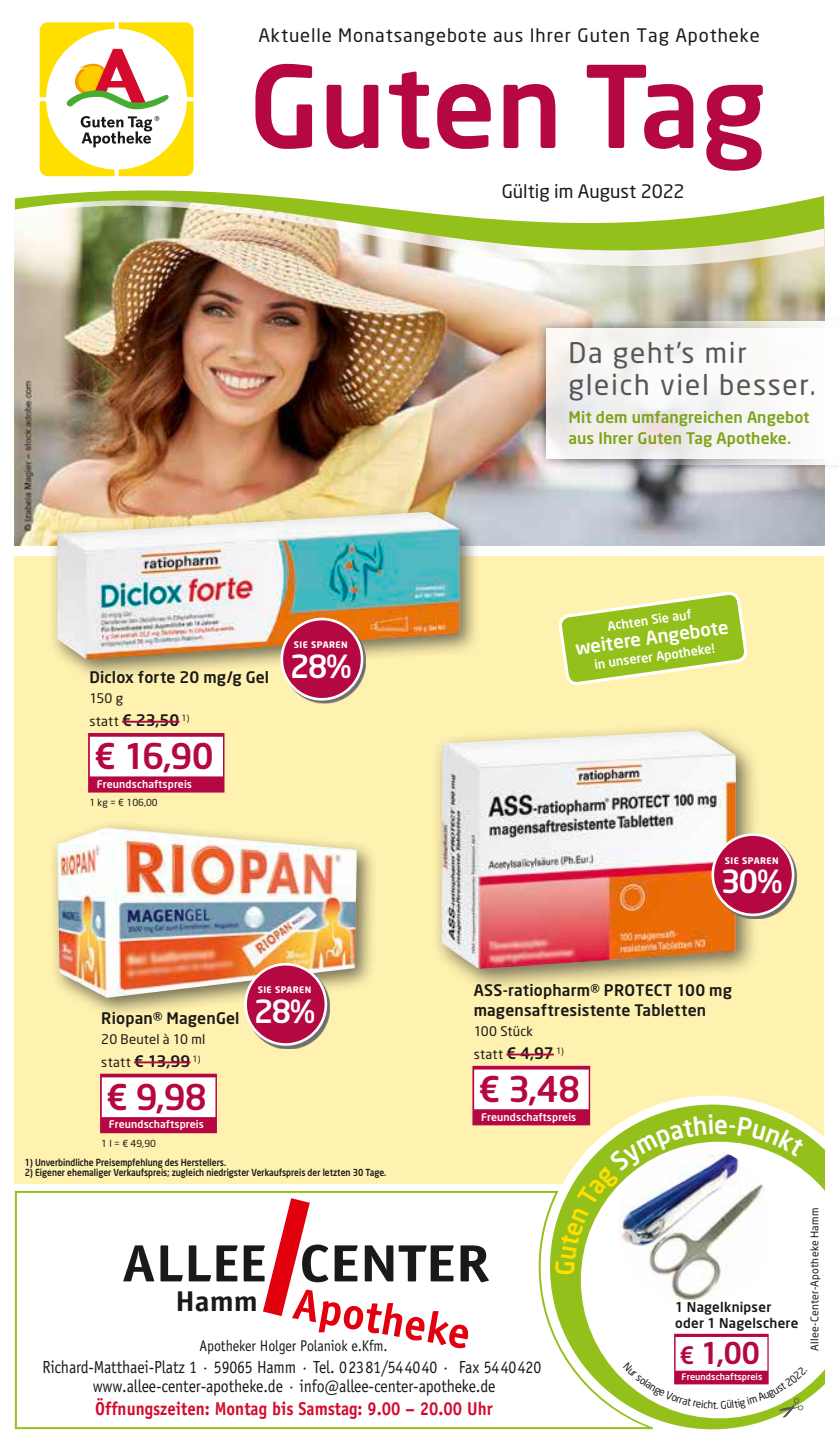
<style>
.page{position:relative;width:839px;height:1444px;background:#fff}
.page>*{position:absolute;margin:0;border:0;box-sizing:border-box;transform-origin:0 0}
.t1{font:500 112px "Neo Sans";color:#b50843}
.t2{font:700 52.5px "Officina Sans";color:#1a1918;scale:1.08 1}
.t3{font:700 44.62px "Officina Sans";color:#e2000f}
._04_Angebotspreis{font:500 35px "Neo Sans";letter-spacing:-.025em;color:#b50843}
.t4{font:500 31.5px "Neo Sans";color:#fff}
._04_Angebotspreis-2{font:500 29.75px "Neo Sans";color:#b50843}
.t5{font:700 28.7px "Officina Sans";color:#1a1918;scale:1.08 1}
.t6{font:28px/31.5px "Neo Sans";letter-spacing:.06em;color:#565655}
.t7{font:700 18.72px "Officina Sans";color:#d40b2e;scale:.9 1}
.t8{font:18.38px "Neo Sans";letter-spacing:.05em;color:#1a1918}
.t9{font:18.38px "Neo Sans";color:#1a1918}
.t10{font:500 18.38px "Neo Sans";color:#fff}
.t11{font:17.5px "Officina Sans";letter-spacing:-.01em;color:#1a1918;scale:.9 1}
._01_Artikel{font:500 15.75px/19.2px "Neo Sans";letter-spacing:.01em;color:#1a1918}
.t12{font:500 15.75px/21px "Neo Sans";letter-spacing:.005em;color:#7ca419}
._03_statt_Preis{font:500 15.75px "Neo Sans";letter-spacing:-.005em;color:#1a1918}
.t13{font:15.58px "Officina Sans";letter-spacing:-.01em;color:#1a1918;scale:.9 1}
._01_Artikel-2{font:500 13.47px/16.3px "Neo Sans";letter-spacing:.02em;color:#1a1918}
._02_Text{font:13.12px "Neo Sans";letter-spacing:.015em;color:#1a1918}
._03_statt_Preis-2{font:13.12px "Neo Sans";letter-spacing:.025em;color:#1a1918}
.t14{font:500 12.42px "Neo Sans";color:#fff}
._07_T_Wirberaten{font:500 10.5px "Neo Sans";letter-spacing:.01em;color:#fff}
.t15{font:10.5px "Neo Sans";letter-spacing:.025em;color:#1a1918}
.t16{font:500 9.62px "Neo Sans";color:#1a1918;scale:.88 1}
._05_Grundpreis{font:9.62px "Neo Sans";color:#1a1918}
.t17{font:700 8.92px "Neo Sans";letter-spacing:.05em;color:#fff}
._07_T_Wirberaten-2{font:500 8.92px "Neo Sans";letter-spacing:.01em;color:#fff}
.s1{font-weight:400;font-size:13.12px}
.s2{font-weight:500;font-size:15.75px}
.s3{font-size:23.8px}
</style>
<div class="page">
<div style="left:15px;top:556px;width:808px;height:627px;background:#fff1af"></div>
<img style="left:15px;top:301px;width:808px;height:245px">
<img style="left:15px;top:161px;width:808px;height:140px">
<svg style="left:40px;top:22px;width:153px;height:154px"></svg>
<svg style="left:14px;top:1190px;width:527px;height:240px"></svg>
<svg style="left:541px;top:1095px;width:283px;height:335px"></svg>
<svg style="left:580px;top:1141px;width:245px;height:277px"></svg>
<div style="left:534px;top:317px;width:304px;height:153px;background:#1a1918;opacity:.6"></div>
<div style="left:546px;top:328px;width:292px;height:131px;background:linear-gradient(to bottom,#f7f4f2,#eeecec)"></div>
<svg style="left:640px;top:321px;width:198px;height:144px"></svg>
<svg style="left:559px;top:592px;width:187px;height:93px"></svg>
<div style="left:49px;top:819px;width:329px;height:199px;background:#1a1918;opacity:.6"></div>
<img style="left:57px;top:827px;width:300px;height:171px">
<div style="left:100px;top:1073px;width:117px;height:60px;background:#b50843"></div>
<div style="left:102px;top:1077px;width:113px;height:40px;background:#fff"></div>
<hr style="left:134px;top:1061px;width:56px;height:2px;background:#b50843">
<svg style="left:247px;top:965px;width:83px;height:83px"></svg>
<div style="left:245px;top:964px;width:81px;height:80px;background:#b50843;border-radius:50%"></div>
<div style="left:244px;top:963px;width:83px;height:82px;border:3px solid #fff;border-radius:50%"></div>
<div style="left:432px;top:722px;width:328px;height:270px;background:#1a1918;opacity:.6"></div>
<img style="left:441px;top:731px;width:295px;height:238px">
<div style="left:472px;top:1065px;width:118px;height:60px;background:#b50843"></div>
<div style="left:474px;top:1069px;width:114px;height:40px;background:#fff"></div>
<hr style="left:506px;top:1053px;width:47px;height:2px;background:#b50843">
<svg style="left:713px;top:835px;width:83px;height:83px"></svg>
<div style="left:712px;top:834px;width:80px;height:81px;background:#b50843;border-radius:50%"></div>
<div style="left:711px;top:833px;width:83px;height:83px;border:3px solid #fff;border-radius:50%"></div>
<div style="left:48px;top:504px;width:433px;height:176px;background:#1a1918;opacity:.6"></div>
<img style="left:57px;top:512px;width:402px;height:147px">
<div style="left:88px;top:733px;width:136px;height:59px;background:#b50843"></div>
<div style="left:90px;top:737px;width:133px;height:39px;background:#fff"></div>
<hr style="left:122px;top:721px;width:57px;height:1px;background:#b50843">
<svg style="left:283px;top:620px;width:83px;height:83px"></svg>
<div style="left:282px;top:619px;width:80px;height:80px;background:#b50843;border-radius:50%"></div>
<div style="left:280px;top:618px;width:83px;height:82px;border:3px solid #fff;border-radius:50%"></div>
<img style="left:618px;top:1274px;width:146px;height:31px">
<div style="left:674px;top:1333px;width:94px;height:51px;background:#b50843"></div>
<div style="left:675px;top:1337px;width:92px;height:33px;background:#fff"></div>
<svg style="left:554px;top:1114px;width:250px;height:160px"></svg>
<svg style="left:623px;top:1361px;width:184px;height:56px"></svg>
<p class="t8" style="left:258px;top:24px;width:503px">Aktuelle Monatsangebote aus Ihrer Guten Tag Apotheke</p>
<p class="t1" style="left:249px;top:36px;width:518px">Guten Tag</p>
<p class="t9" style="left:501px;top:180px;width:184px">Gültig im August 2022</p>
<p class="_01_Artikel" style="left:89px;top:667px;width:181px">Diclox forte 20 mg/g Gel</p>
<p class="_02_Text" style="left:89px;top:690px;width:35px">150 g</p>
<p class="_03_statt_Preis" style="left:89px;top:710px;width:102px"><span class="s1">statt</span> € 23,50 <sup>1)</sup></p>
<p class="_04_Angebotspreis" style="left:94px;top:734px;width:121px">€ 16,90</p>
<p class="_07_T_Wirberaten" style="left:97px;top:777px;width:97px">Freundschaftspreis</p>
<p class="_05_Grundpreis" style="left:89px;top:797px;width:70px">1 kg = € 106,00</p>
<p class="t17" style="left:294px;top:639px;width:55px">SIE SPAREN</p>
<p class="t4" style="left:290px;top:646px;width:63px">28%</p>
<p class="_01_Artikel" style="left:101px;top:1007px;width:140px">Riopan® MagenGel</p>
<p class="_02_Text" style="left:101px;top:1031px;width:105px">20 Beutel à 10 ml</p>
<p class="_03_statt_Preis" style="left:101px;top:1051px;width:101px"><span class="s1">statt</span> € 13,99 <sup>1)</sup></p>
<p class="_04_Angebotspreis" style="left:106px;top:1074px;width:102px">€ 9,98</p>
<p class="_07_T_Wirberaten" style="left:109px;top:1118px;width:97px">Freundschaftspreis</p>
<p class="_05_Grundpreis" style="left:101px;top:1137px;width:56px">1 l = € 49,90</p>
<p class="t17" style="left:258px;top:984px;width:55px">SIE SPAREN</p>
<p class="t4" style="left:253px;top:991px;width:63px">28%</p>
<p class="t16" style="left:25px;top:1156px;width:230px">1) Unverbindliche Preisempfehlung des Herstellers.</p>
<p class="t16" style="left:25px;top:1166px;width:412px">2) Eigener ehemaliger Verkaufspreis; zugleich niedrigster Verkaufspreis der letzten 30 Tage.</p>
<p class="t6" style="left:568px;top:337px;width:249px">Da geht’s mir gleich viel besser.</p>
<p class="t12" style="left:568px;top:406px;width:242px">Mit dem umfangreichen Angebot aus Ihrer Guten Tag Apotheke.</p>
<p class="t14" style="left:606px;top:618px;width:86px;rotate:-8deg">Achten Sie auf</p>
<p class="t10" style="left:573px;top:636px;width:156px;rotate:-8deg">weitere Angebote</p>
<p class="t14" style="left:593px;top:657px;width:123px;rotate:-8deg">in unserer Apotheke!</p>
<p class="t17" style="left:724px;top:854px;width:55px">SIE SPAREN</p>
<p class="t4" style="left:720px;top:862px;width:63px">30%</p>
<p class="_01_Artikel" style="left:473px;top:980px;width:260px">ASS-ratiopharm® PROTECT 100 mg magensaftresistente Tabletten</p>
<p class="_02_Text" style="left:473px;top:1023px;width:61px">100 Stück</p>
<p class="_03_statt_Preis-2" style="left:473px;top:1046px;width:92px">statt <span class="s2">€ 4,97</span> <sup>1)</sup></p>
<p class="_04_Angebotspreis" style="left:478px;top:1066px;width:103px">€ 3,48</p>
<p class="_07_T_Wirberaten" style="left:481px;top:1110px;width:97px">Freundschaftspreis</p>
<p class="t2" style="left:122px;top:1230px;width:342px">ALLEE CENTER</p>
<p class="t5" style="left:175px;top:1283px;width:78px">Hamm</p>
<p class="t3" style="left:298px;top:1275px;width:181px;rotate:10deg">Apotheke</p>
<p class="t13" style="left:199px;top:1336px;width:210px">Apotheker Holger Polaniok e.Kfm.</p>
<p class="t11" style="left:42px;top:1357px;width:555px">Richard-Matthaei-Platz 1 · 59065 Hamm · Tel. 02381/544040 · Fax 5440420</p>
<p class="t11" style="left:93px;top:1376px;width:449px">www.allee-center-apotheke.de · info@allee-center-apotheke.de</p>
<p class="t7" style="left:95px;top:1396px;width:443px">Öffnungszeiten: Montag bis Samstag: 9.00 – 20.00 Uhr</p>
<p class="_01_Artikel-2" style="left:675px;top:1298px;width:125px">1 Nagelknipser oder 1 Nagelschere</p>
<p class="_04_Angebotspreis-2" style="left:679px;top:1334px;width:82px"><span class="s3">€</span> 1,00</p>
<p class="_07_T_Wirberaten-2" style="left:681px;top:1371px;width:82px">Freundschaftspreis</p>
<p class="t15" style="left:808px;top:1350px;width:144px;rotate:-90deg">Allee-Center-Apotheke Hamm</p>
</div>
